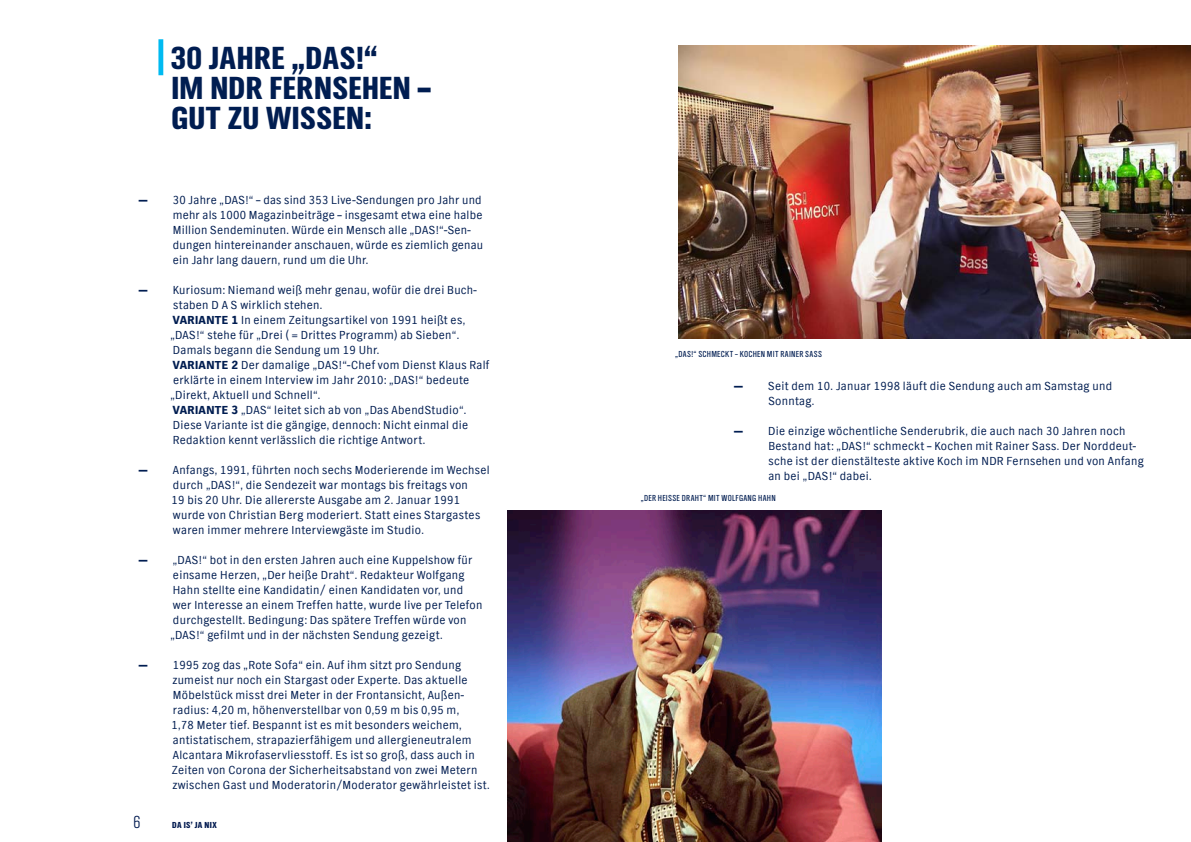
<style>
.page{position:relative;width:1191px;height:842px;background:#fff}
.page>*{position:absolute;margin:0;border:0;box-sizing:border-box;transform-origin:0 0}
.t1{font:900 33px/30px "NDR Sans Cond";letter-spacing:.01em;color:#001d51}
.t2{font:300 18px "NDR Sans Cond";color:#00194f}
.t3{font:12px/15px "NDR Sans";letter-spacing:.025em;color:#001d51}
.t4{font:9px "NDR Sans Cond";letter-spacing:.025em;color:#001d51}
.t5{font:900 9px "NDR Sans Cond";letter-spacing:.035em;color:#00194f}
.s1{font-weight:900}
</style>
<div class="page">
<div style="left:158px;top:39px;width:5px;height:36px;background:#00baf1"></div>
<img style="left:507px;top:510px;width:374px;height:332px">
<img style="left:678px;top:45px;width:513px;height:293px">
<h1 class="t1" style="left:170px;top:43px;width:262px">30 JAHRE „DAS!“<br>IM NDR FERNSEHEN –<br>GUT ZU WISSEN:</h1>
<p class="t3" style="left:173px;top:192px;width:312px;text-indent:-34px"><span class="s1">—</span> 30 Jahre „DAS!“ – das sind 353 Live-Sendungen pro Jahr und mehr als 1000 Magazinbeiträge – insgesamt etwa eine halbe Million Sendeminuten. Würde ein Mensch alle „DAS!“-Sen&shy;dungen hintereinander anschauen, würde es ziemlich genau ein Jahr lang dauern, rund um die Uhr.</p>
<p class="t3" style="left:170px;top:282px;width:320px;text-indent:-32px"><span class="s1">—</span> Kuriosum: Niemand weiß mehr genau, wofür die drei Buch&shy;staben D A S wirklich stehen.<br><span class="s1">VARIANTE 1</span> In einem Zeitungsartikel von 1991 heißt es, „DAS!“ stehe für „Drei ( = Drittes Programm) ab Sieben“.<br>Damals begann die Sendung um 19 Uhr.<br><span class="s1">VARIANTE 2</span> Der damalige „DAS!“-Chef vom Dienst Klaus Ralf erklärte in einem Interview im Jahr 2010: „DAS!“ bedeute „Direkt, Aktuell und Schnell“.<br><span class="s1">VARIANTE 3</span> „DAS“ leitet sich ab von „Das AbendStudio“.<br>Diese Variante ist die gängige, dennoch: Nicht einmal die Redaktion kennt verlässlich die richtige Antwort.</p>
<p class="t3" style="left:171px;top:462px;width:319px;text-indent:-33px"><span class="s1">—</span> Anfangs, 1991, führten noch sechs Moderierende im Wechsel durch „DAS!“, die Sendezeit war montags bis freitags von<br>19 bis 20 Uhr. Die allererste Ausgabe am 2. Januar 1991 wurde von Christian Berg moderiert. Statt eines Stargastes waren immer mehrere Interviewgäste im Studio.</p>
<p class="t3" style="left:170px;top:552px;width:314px;text-indent:-32px"><span class="s1">—</span> „DAS!“ bot in den ersten Jahren auch eine Kuppelshow für einsame Herzen, „Der heiße Draht“. Redakteur Wolfgang Hahn stellte eine Kandidatin/ einen Kandidaten vor, und<br>wer Interesse an einem Treffen hatte, wurde live per Telefon durchgestellt. Bedingung: Das spätere Treffen würde von „DAS!“ gefilmt und in der nächsten Sendung gezeigt.</p>
<p class="t3" style="left:171px;top:657px;width:319px;text-indent:-33px"><span class="s1">—</span> 1995 zog das „Rote Sofa“ ein. Auf ihm sitzt pro Sendung zumeist nur noch ein Stargast oder Experte. Das aktuelle Möbelstück misst drei Meter in der Frontansicht, Außen&shy;radius: 4,20 m, höhenverstellbar von 0,59 m bis 0,95 m,<br>1,78 Meter tief. Bespannt ist es mit besonders weichem, antistatischem, strapazierfähigem und allergieneutralem Alcantara Mikrofaservliesstoff. Es ist so groß, dass auch in Zeiten von Corona der Sicherheitsabstand von zwei Metern zwischen Gast und Moderatorin/Moderator gewährleistet ist.</p>
<h2 class="t2" style="left:133px;top:811px;width:9px">6</h2>
<p class="t5" style="left:172px;top:819px;width:46px">DA IS’ JA NIX</p>
<p class="t4" style="left:675px;top:349px;width:148px">„DAS!“ SCHMECKT – KOCHEN MIT RAINER SASS</p>
<p class="t3" style="left:768px;top:378px;width:345px;text-indent:-34px"><span class="s1">—</span> Seit dem 10. Januar 1998 läuft die Sendung auch am Samstag und<br>Sonntag.</p>
<p class="t3" style="left:768px;top:423px;width:377px;text-indent:-34px"><span class="s1">—</span> Die einzige wöchentliche Senderubrik, die auch nach 30 Jahren noch Bestand hat: „DAS!“ schmeckt – Kochen mit Rainer Sass. Der Norddeut&shy;sche ist der dienstälteste aktive Koch im NDR Fernsehen und von Anfang an bei „DAS!“ dabei.</p>
<p class="t4" style="left:641px;top:493px;width:136px">„DER HEISSE DRAHT“ MIT WOLFGANG HAHN</p>
</div>
